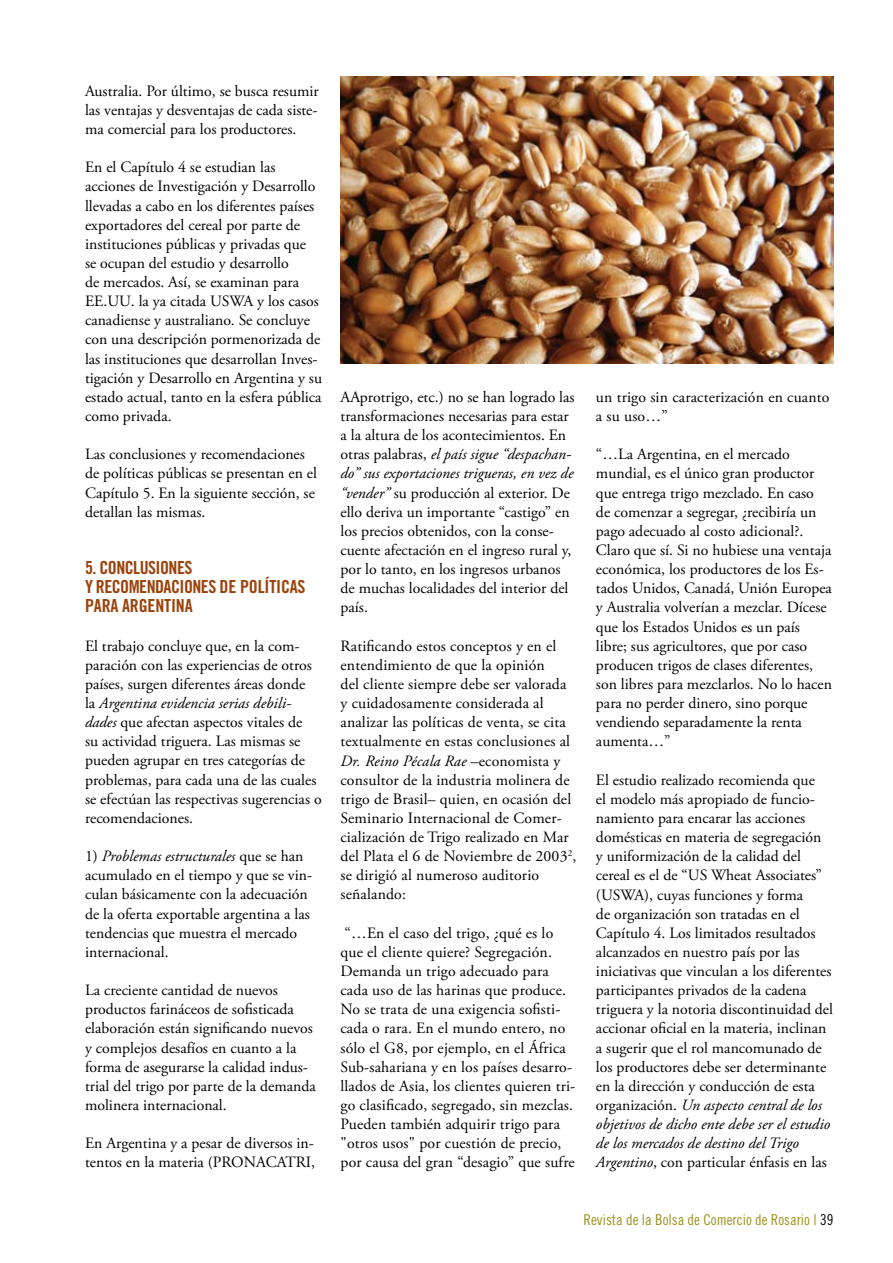
<style>
.page{position:relative;width:893px;height:1263px;background:#fff}
.page>*{position:absolute;margin:0;border:0;box-sizing:border-box;transform-origin:0 0}
.t1{font:18px/19.2px "Trade Gothic Bold Cond Twenty";color:#9c420b}
.t2{font:15.75px/19.2px "Adobe Garamond Pro";color:#000}
.t3{font:15px "Trade Gothic Cond Eighteen";color:#99921b}
.s1{font-style:italic}
.s2{color:#000}
</style>
<div class="page">
<img style="left:340px;top:77px;width:493px;height:287px">
<p class="t2" style="left:85px;top:82px;width:235px;text-align:justify">Australia. Por último, se busca resumir las ventajas y desventajas de cada siste&shy;ma comercial para los productores.</p>
<p class="t2" style="left:85px;top:158px;width:239px">En el Capítulo 4 se estudian las acciones de Investigación y Desarrollo llevadas a cabo en los diferentes países exportadores del cereal por parte de instituciones públicas y privadas que<br>se ocupan del estudio y desarrollo<br>de mercados. Así, se examinan para EE.UU. la ya citada USWA y los casos canadiense y australiano. Se concluye con una descripción pormenorizada de las instituciones que desarrollan Inves&shy;tigación y Desarrollo en Argentina y su estado actual, tanto en la esfera pública como privada.</p>
<p class="t2" style="left:85px;top:445px;width:234px">Las conclusiones y recomendaciones de políticas públicas se presentan en el Capítulo 5. En la siguiente sección, se detallan las mismas.</p>
<p class="t1" style="left:85px;top:558px;width:32px">5. CONCLUSIONES<br>YRECOMENDACIONES</p>
<p class="t1" style="left:220px;top:577px;width:29px">DE POLÍTICAS</p>
<p class="t1" style="left:85px;top:596px;width:10px">PARA</p>
<p class="t1" style="left:122px;top:596px;width:17px">ARGENTINA</p>
<p class="t2" style="left:85px;top:637px;width:238px">El trabajo concluye que, en la com&shy;paración con las experiencias de otros países, surgen diferentes áreas donde<br>la <span class="s1">Argentina evidencia serias debili&shy;dades</span> que afectan aspectos vitales de<br>su actividad triguera. Las mismas se pueden agrupar en tres categorías de problemas, para cada una de las cuales se efectúan las respectivas sugerencias o recomendaciones.</p>
<p class="t2" style="left:85px;top:847px;width:228px">1) <span class="s1">Problemas estructurales</span> que se han acumulado en el tiempo y que se vin&shy;culan básicamente con la adecuación de la oferta exportable argentina a las tendencias que muestra el mercado internacional.</p>
<p class="t2" style="left:85px;top:981px;width:232px">La creciente cantidad de nuevos productos farináceos de sofisticada elaboración están significando nuevos y complejos desafíos en cuanto a la forma de asegurarse la calidad indus&shy;trial del trigo por parte de la demanda molinera internacional.</p>
<p class="t2" style="left:85px;top:1134px;width:232px">En Argentina y a pesar de diversos in&shy;tentos en la materia (PRONACATRI,</p>
<p class="t2" style="left:340px;top:388px;width:236px">AAprotrigo, etc.) no se han logrado las transformaciones necesarias para estar a la altura de los acontecimientos. En otras palabras, <span class="s1">el país sigue “despachan&shy;do” sus exportaciones trigueras, en vez de “vender”</span> su producción al exterior. De ello deriva un importante “castigo” en los precios obtenidos, con la conse&shy;cuente afectación en el ingreso rural y, por lo tanto, en los ingresos urbanos de muchas localidades del interior del país.</p>
<p class="t2" style="left:340px;top:637px;width:237px">Ratificando estos conceptos y en el entendimiento de que la opinión<br>del cliente siempre debe ser valorada y cuidadosamente considerada al analizar las políticas de venta, se cita textualmente en estas conclusiones al <span class="s1">Dr. Reino Pécala Rae</span> –economista y consultor de la industria molinera de trigo de Brasil– quien, en ocasión del Seminario Internacional de Comer&shy;cialización de Trigo realizado en Mar del Plata el 6 de Noviembre de 2003<sup>2</sup>, se dirigió al numeroso auditorio señalando:</p>
<p class="t2" style="left:340px;top:924px;width:236px">“…En el caso del trigo, ¿qué es lo que el cliente quiere? Segregación.<br>Demanda un trigo adecuado para cada uso de las harinas que produce.<br>No se trata de una exigencia sofisti&shy;cada o rara. En el mundo entero, no sólo el G8, por ejemplo, en el África Sub-sahariana y en los países desarro&shy;llados de Asia, los clientes quieren tri&shy;go clasificado, segregado, sin mezclas.<br>Pueden también adquirir trigo para "otros usos" por cuestión de precio, por causa del gran “desagio” que sufre</p>
<p class="t2" style="left:596px;top:388px;width:235px">un trigo sin caracterización en cuanto a su uso…”</p>
<p class="t2" style="left:596px;top:445px;width:238px">“…La Argentina, en el mercado mundial, es el único gran productor que entrega trigo mezclado. En caso de comenzar a segregar, ¿recibiría un pago adecuado al costo adicional?.<br>Claro que sí. Si no hubiese una ventaja económica, los productores de los Es&shy;tados Unidos, Canadá, Unión Europea y Australia volverían a mezclar. Dícese que los Estados Unidos es un país libre; sus agricultores, que por caso producen trigos de clases diferentes, son libres para mezclarlos. No lo hacen para no perder dinero, sino porque vendiendo separadamente la renta aumenta…”</p>
<p class="t2" style="left:596px;top:771px;width:239px">El estudio realizado recomienda que<br>el modelo más apropiado de funcio&shy;namiento para encarar las acciones domésticas en materia de segregación<br>y uniformización de la calidad del cereal es el de “US Wheat Associates” (USWA), cuyas funciones y forma<br>de organización son tratadas en el Capítulo 4. Los limitados resultados alcanzados en nuestro país por las iniciativas que vinculan a los diferentes participantes privados de la cadena triguera y la notoria discontinuidad del accionar oficial en la materia, inclinan a sugerir que el rol mancomunado de los productores debe ser determinante en la dirección y conducción de esta organización. <span class="s1">Un aspecto central de los objetivos de dicho ente debe ser el estudio de los mercados de destino del Trigo Argentino</span>, con particular énfasis en las</p>
<p class="t3" style="left:583px;top:1210px;width:251px">Revista de la Bolsa de Comercio de Rosario | <span class="s2">39</span></p>
</div>
